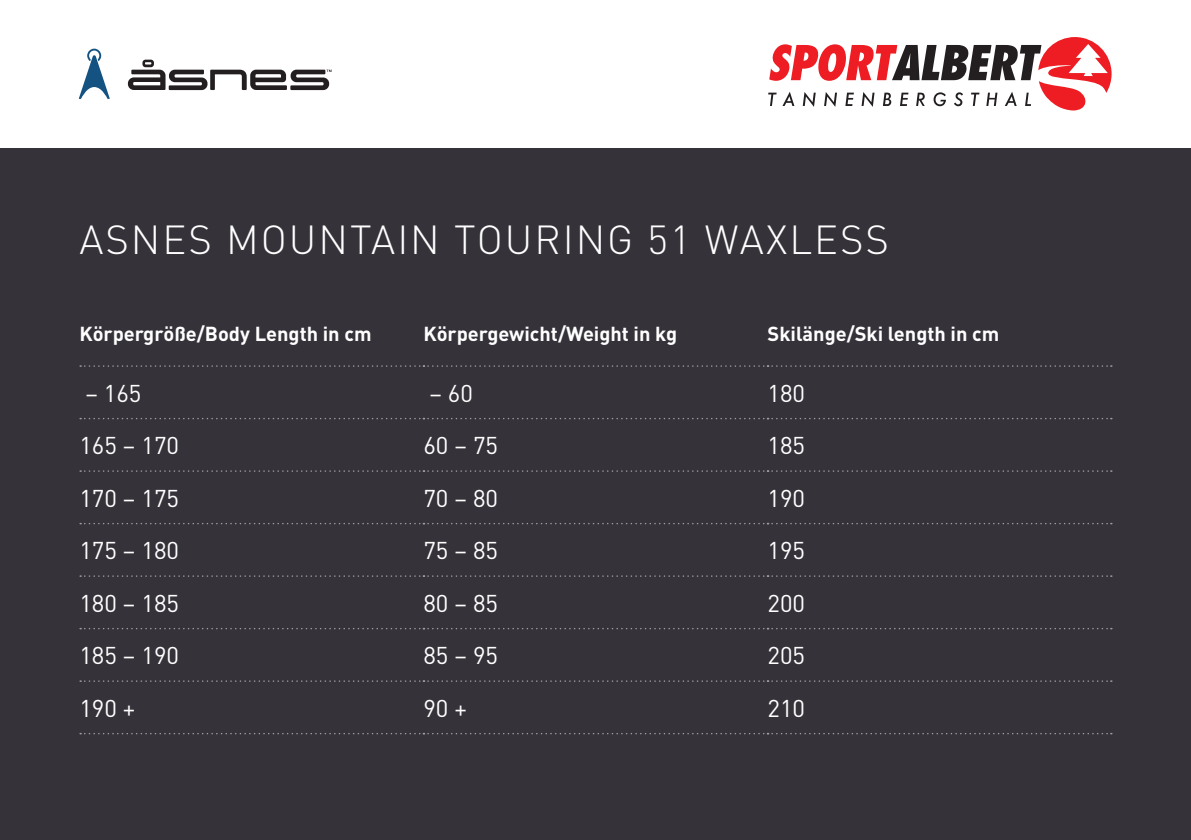
<style>
.page{position:relative;width:1191px;height:840px;background:#fff}
.page>*{position:absolute;margin:0;border:0;box-sizing:border-box;transform-origin:0 0}
.t1{font:300 40px "DIN";letter-spacing:.05em;color:#fff}
.t2{font:24px "DIN";color:#fff}
.t3{font:700 20px "DIN";color:#fff}
</style>
<div class="page">
<div style="left:0;top:0;width:1191px;height:839px;background:#36323a"></div>
<div style="left:0;top:0;width:1191px;height:147px;background:#fff"></div>
<svg style="left:768px;top:37px;width:343px;height:73px"></svg>
<svg style="left:79px;top:49px;width:31px;height:50px"></svg>
<svg style="left:128px;top:60px;width:203px;height:30px"></svg>
<svg style="left:80px;top:365px;width:1031px;height:1px"></svg>
<svg style="left:80px;top:417px;width:1031px;height:2px"></svg>
<svg style="left:80px;top:470px;width:1031px;height:1px"></svg>
<svg style="left:80px;top:522px;width:1031px;height:2px"></svg>
<svg style="left:80px;top:575px;width:1031px;height:1px"></svg>
<svg style="left:80px;top:627px;width:1031px;height:2px"></svg>
<svg style="left:80px;top:680px;width:1031px;height:1px"></svg>
<svg style="left:80px;top:732px;width:1031px;height:2px"></svg>
<p class="t1" style="left:79px;top:212px;width:811px">ASNES MOUNTAIN TOURING 51 WAXLESS</p>
<p class="t3" style="left:79px;top:320px;width:294px">Körpergröße/Body Length in cm</p>
<p class="t3" style="left:423px;top:320px;width:255px">Körpergewicht/Weight in kg</p>
<p class="t3" style="left:767px;top:320px;width:233px">Skilänge/Ski length in cm</p>
<p class="t2" style="left:85px;top:379px;width:58px">– 165</p>
<p class="t2" style="left:429px;top:379px;width:45px">– 60</p>
<p class="t2" style="left:767px;top:379px;width:39px">180</p>
<p class="t2" style="left:79px;top:431px;width:101px">165 – 170</p>
<p class="t2" style="left:423px;top:431px;width:76px">60 – 75</p>
<p class="t2" style="left:767px;top:431px;width:39px">185</p>
<p class="t2" style="left:79px;top:484px;width:101px">170 – 175</p>
<p class="t2" style="left:423px;top:484px;width:76px">70 – 80</p>
<p class="t2" style="left:767px;top:484px;width:39px">190</p>
<p class="t2" style="left:79px;top:536px;width:101px">175 – 180</p>
<p class="t2" style="left:423px;top:536px;width:76px">75 – 85</p>
<p class="t2" style="left:767px;top:536px;width:39px">195</p>
<p class="t2" style="left:79px;top:589px;width:101px">180 – 185</p>
<p class="t2" style="left:423px;top:589px;width:76px">80 – 85</p>
<p class="t2" style="left:767px;top:589px;width:39px">200</p>
<p class="t2" style="left:79px;top:641px;width:101px">185 – 190</p>
<p class="t2" style="left:423px;top:641px;width:76px">85 – 95</p>
<p class="t2" style="left:767px;top:641px;width:39px">205</p>
<p class="t2" style="left:79px;top:694px;width:58px">190 +</p>
<p class="t2" style="left:423px;top:694px;width:45px">90 +</p>
<p class="t2" style="left:767px;top:694px;width:39px">210</p>
</div>
